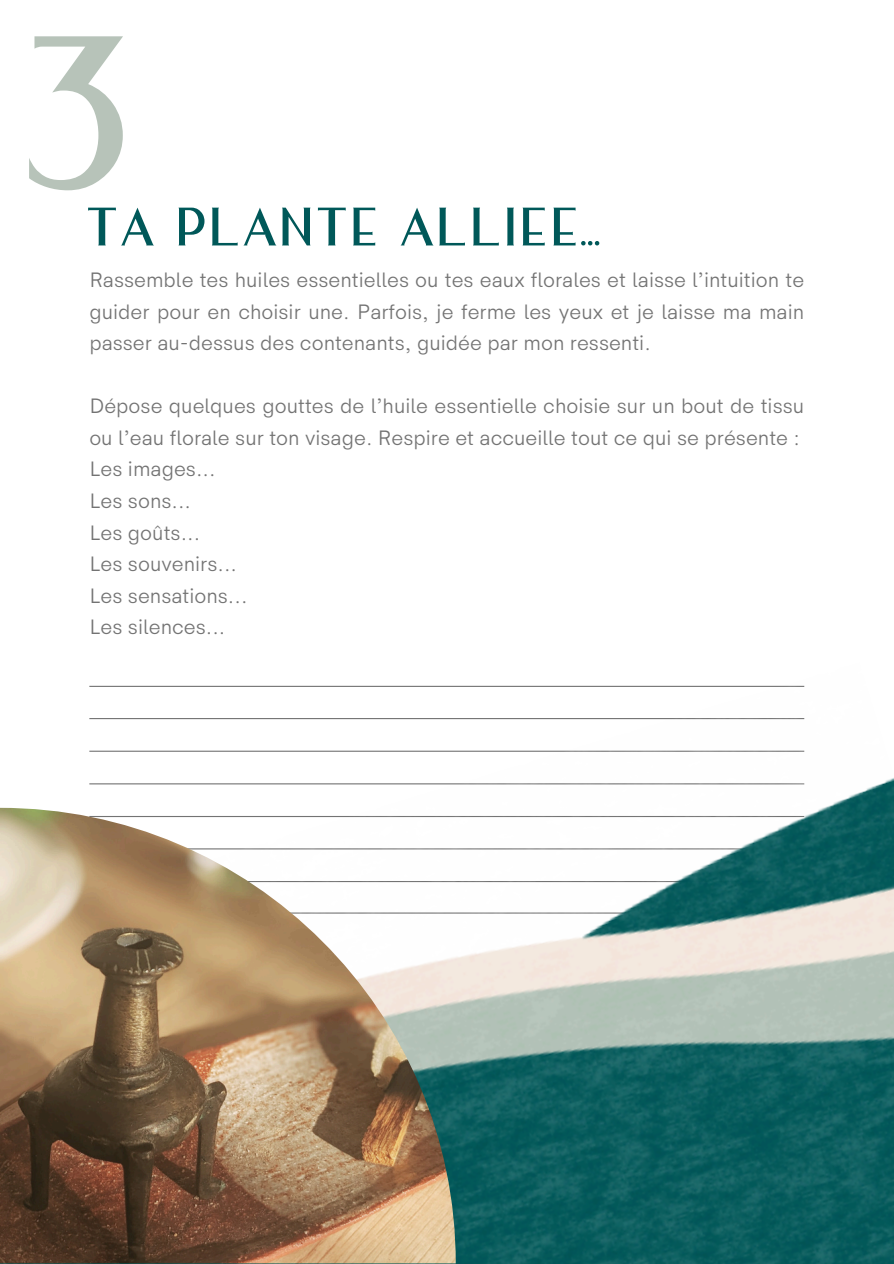
<style>
.page{position:relative;width:894px;height:1264px;background:#fff}
.page>*{position:absolute;margin:0;border:0;box-sizing:border-box;transform-origin:0 0}
.t1{font:256.5px "Al Murberry Bold";color:#b7c3b9}
.t2{font:63px "Al Murberry Bold";color:#005859}
.t3{font:21px/31.5px "HK Sentiments";color:#737373;text-align:justify}
</style>
<div class="page">
<img style="left:89px;top:685px;width:804px;height:578px">
<img style="left:0;top:807px;width:455px;height:456px">
<p class="t1" style="left:32px;top:-15px;width:123px">3</p>
<p class="t2" style="left:89px;top:195px;width:517px">TA PLANTE ALLIEE...</p>
<p class="t3" style="left:89px;top:265px;width:716px">Rassemble tes huiles essentielles ou tes eaux florales et laisse l’intuition te guider pour en choisir une. Parfois, je ferme les yeux et je laisse ma main passer au-dessus des contenants, guidée par mon ressenti.</p>
<h1 class="t3" style="left:89px;top:391px;width:716px">Dépose quelques gouttes de l’huile essentielle choisie sur un bout de tissu ou l’eau florale sur ton visage. Respire et accueille tout ce qui se présente :</h1>
<p class="t3" style="left:89px;top:454px;width:128px">Les images...</p>
<p class="t3" style="left:89px;top:486px;width:103px">Les sons...</p>
<p class="t3" style="left:89px;top:517px;width:112px">Les goûts...</p>
<p class="t3" style="left:89px;top:549px;width:149px">Les souvenirs...</p>
<p class="t3" style="left:89px;top:580px;width:160px">Les sensations...</p>
<p class="t3" style="left:89px;top:612px;width:137px">Les silences...</p>
</div>
